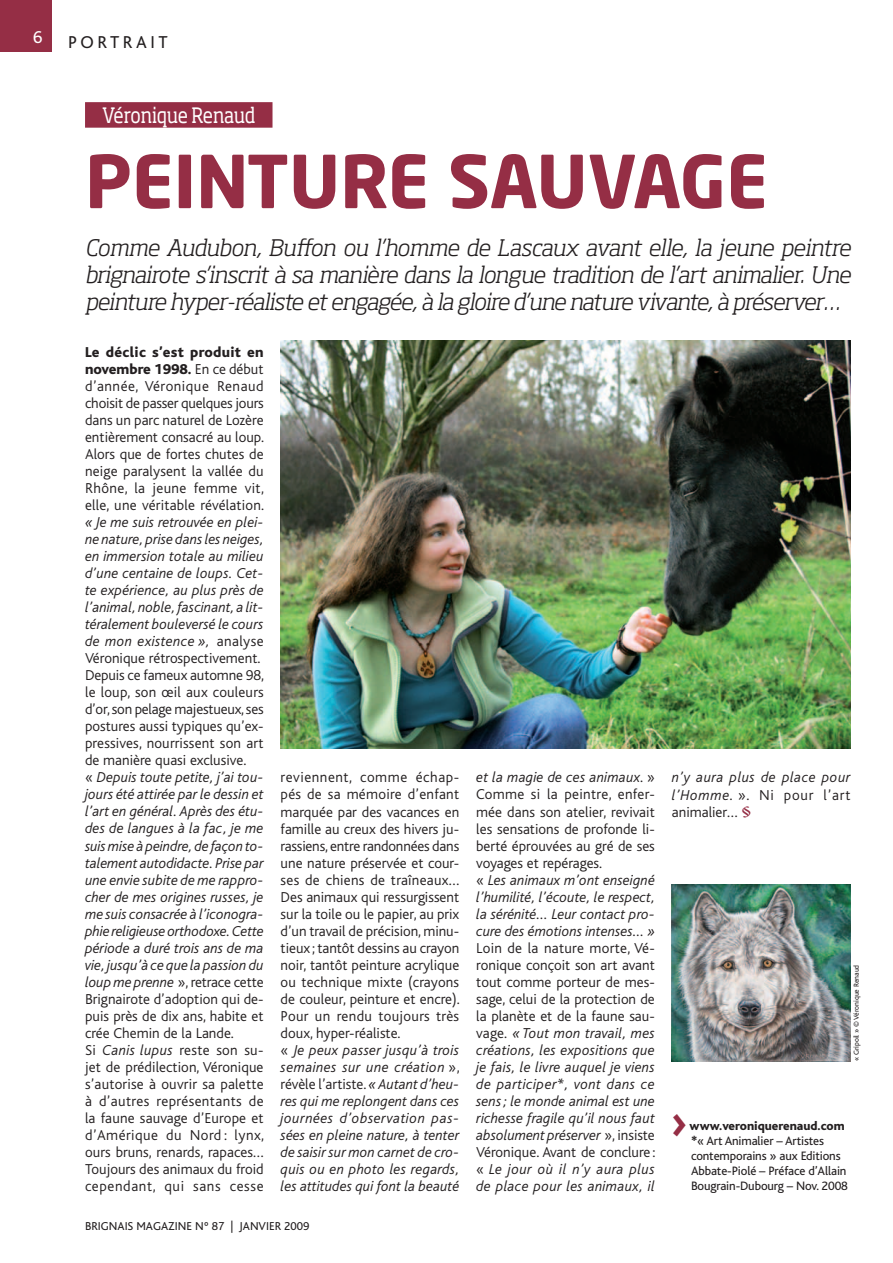
<style>
.page{position:relative;width:893px;height:1263px;background:#fff}
.page>*{position:absolute;margin:0;border:0;box-sizing:border-box;transform-origin:0 0}
.t1{font:700 72px "Neo Sans Std";color:#952e45}
.t2{font:700 36px "Meta";color:#952e45}
.t3{font:italic 300 22.5px/27px "Soho Std";letter-spacing:-.03em;color:#231f20;text-align:justify}
.t4{font:21px "Soho Std";letter-spacing:-.025em;color:#fff;scale:.85 1}
.t5{font:18px "Bliss";letter-spacing:.2em;color:#231f20}
.t6{font:18px "Bliss";color:#fff}
.t7{font:italic 300 15px/17px "Bliss";color:#231f20}
.t8{font:300 15px/17px "Bliss";color:#231f20;text-align:justify}
.t9{font:12.75px/15px "Bliss";letter-spacing:-.01em;color:#231f20}
.t10{font:12px "Bliss";color:#231f20}
.t11{font:7.5px "Bliss";color:#231f20}
.s1{font-weight:800}
.s2{font-style:normal}
.s3{font-style:italic}
.s4{font-family:"Minion Pro";font-weight:700;font-style:normal;color:#952e45}
</style>
<div class="page">
<div style="left:0;top:0;width:51px;height:51px;background:#952e45"></div>
<div style="left:85px;top:102px;width:187px;height:26px;background:#952e45"></div>
<img style="left:281px;top:340px;width:569px;height:408px">
<img style="left:672px;top:884px;width:178px;height:177px">
<p class="t6" style="left:33px;top:30px;width:11px">6</p>
<p class="t5" style="left:68px;top:35px;width:101px">PORTRAIT</p>
<h3 class="t4" style="left:102px;top:106px;width:182px">Véronique Renaud</h3>
<h1 class="t1" style="left:85px;top:152px;width:684px">PEINTURE SAUVAGE</h1>
<p class="t3" style="left:85px;top:236px;width:767px">Comme Audubon, Buffon ou l’homme de Lascaux avant elle, la jeune peintre brignairote s’inscrit à sa manière dans la longue tradition de l’art animalier. Une peinture hyper-réaliste et engagée, à la gloire d’une nature vivante, à préserver…</p>
<p class="t8" style="left:85px;top:345px;width:181px"><span class="s1">Le déclic s’est produit en novembre 1998.</span> En ce début d’année, Véronique Renaud choisit de passer quelques jours dans un parc naturel de Lozère entièrement consacré au loup.<br>Alors que de fortes chutes de neige paralysent la vallée du Rhône, la jeune femme vit, elle, une véritable révélation.</p>
<p class="t7" style="left:85px;top:515px;width:181px">« Je me suis retrouvée en plei&shy;ne nature, prise dans les neiges, en immersion totale au milieu d’une centaine de loups. Cet&shy;te expérience, au plus près de l’animal, noble, fascinant, a lit&shy;téralement bouleversé le cours de mon existence », <span class="s2">analyse<br>Véronique rétrospectivement.<br>Depuis ce fameux automne 98, le loup, son œil aux couleurs d’or, son pelage majestueux, ses postures aussi typiques qu’ex&shy;pressives, nourrissent son art de manière quasi exclusive.<br>«</span> Depuis toute petite, j’ai tou&shy;jours été attirée par le dessin et l’art en général. Après des étu&shy;des de langues à la fac, je me suis mise à peindre, de façon to&shy;talement autodidacte. Prise par une envie subite de me rappro&shy;cher de mes origines russes, je me suis consacrée à l’iconogra&shy;phie religieuse orthodoxe. Cette période a duré trois ans de ma vie, jusqu’à ce que la passion du loup me prenne <span class="s2">», retrace cette<br>Brignairote d’adoption qui de&shy;puis près de dix ans, habite et crée Chemin de la Lande.<br>Si</span> Canis lupus <span class="s2">reste son su&shy;jet de prédilection, Véronique s’autorise à ouvrir sa palette à d’autres représentants de la faune sauvage d’Europe et d’Amérique du Nord : lynx, ours bruns, renards, rapaces…<br>Toujours des animaux du froid cependant, qui sans cesse</span></p>
<p class="t8" style="left:281px;top:770px;width:181px;text-align:left">reviennent, comme échap&shy;pés de sa mémoire d’enfant marquée par des vacances en famille au creux des hivers ju&shy;rassiens, entre randonnées dans une nature préservée et cour&shy;ses de chiens de traîneaux…<br>Des animaux qui ressurgissent sur la toile ou le papier, au prix d’un travail de précision, minu&shy;tieux ; tantôt dessins au crayon noir, tantôt peinture acrylique ou technique mixte (crayons de couleur, peinture et encre).<br>Pour un rendu toujours très doux, hyper-réaliste.<br>« <span class="s3">Je peux passer jusqu’à trois semaines sur une création</span> », révèle l’artiste. <span class="s3">« Autant d’heu&shy;res qui me replongent dans ces journées d’observation pas&shy;sées en pleine nature, à tenter de saisir sur mon carnet de cro&shy;quis ou en photo les regards, les attitudes qui font la beauté</span></p>
<p class="t7" style="left:476px;top:770px;width:180px">et la magie de ces animaux<span class="s2">. »<br>Comme si la peintre, enfer&shy;mée dans son atelier, revivait les sensations de profonde li&shy;berté éprouvées au gré de ses voyages et repérages.<br>«</span> Les animaux m’ont enseigné l’humilité, l’écoute, le respect, la sérénité… Leur contact pro&shy;cure des émotions intenses… »</p>
<p class="t7" style="left:476px;top:941px;width:181px;text-align:justify"><span class="s2">Loin de la nature morte, Vé&shy;ronique conçoit son art avant tout comme porteur de mes&shy;sage, celui de la protection de la planète et de la faune sau&shy;vage.</span> « Tout mon travail, mes créations, les expositions que je fais, le livre auquel je viens de participer*, vont dans ce sens ; le monde animal est une richesse fragile qu’il nous faut absolument préserver <span class="s2">», insiste Véronique. Avant de conclure : «</span> Le jour où il n’y aura plus de place pour les animaux, il</p>
<p class="t10" style="left:85px;top:1221px;width:226px">BRIGNAIS MAGAZINE Nº 87 | JANVIER 2009</p>
<p class="t7" style="left:672px;top:770px;width:180px;text-align:justify">n’y aura plus de place pour l’Homme. <span class="s2">». Ni pour l’art animalier…</span> <span class="s4">§</span></p>
<p class="t11" style="left:854px;top:1061px;width:98px;rotate:-90deg">« Gripoil » © Véronique Renaud</p>
<h2 class="t2" style="left:672px;top:1109px;width:16px">&gt;</h2>
<p class="t9" style="left:690px;top:1119px;width:160px"><span class="s1">www.veroniquerenaud.com *</span>« Art Animalier – Artistes contemporains » aux Editions<br>Abbate-Piolé – Préface d’Allain<br>Bougrain-Dubourg – Nov. 2008</p>
</div>
